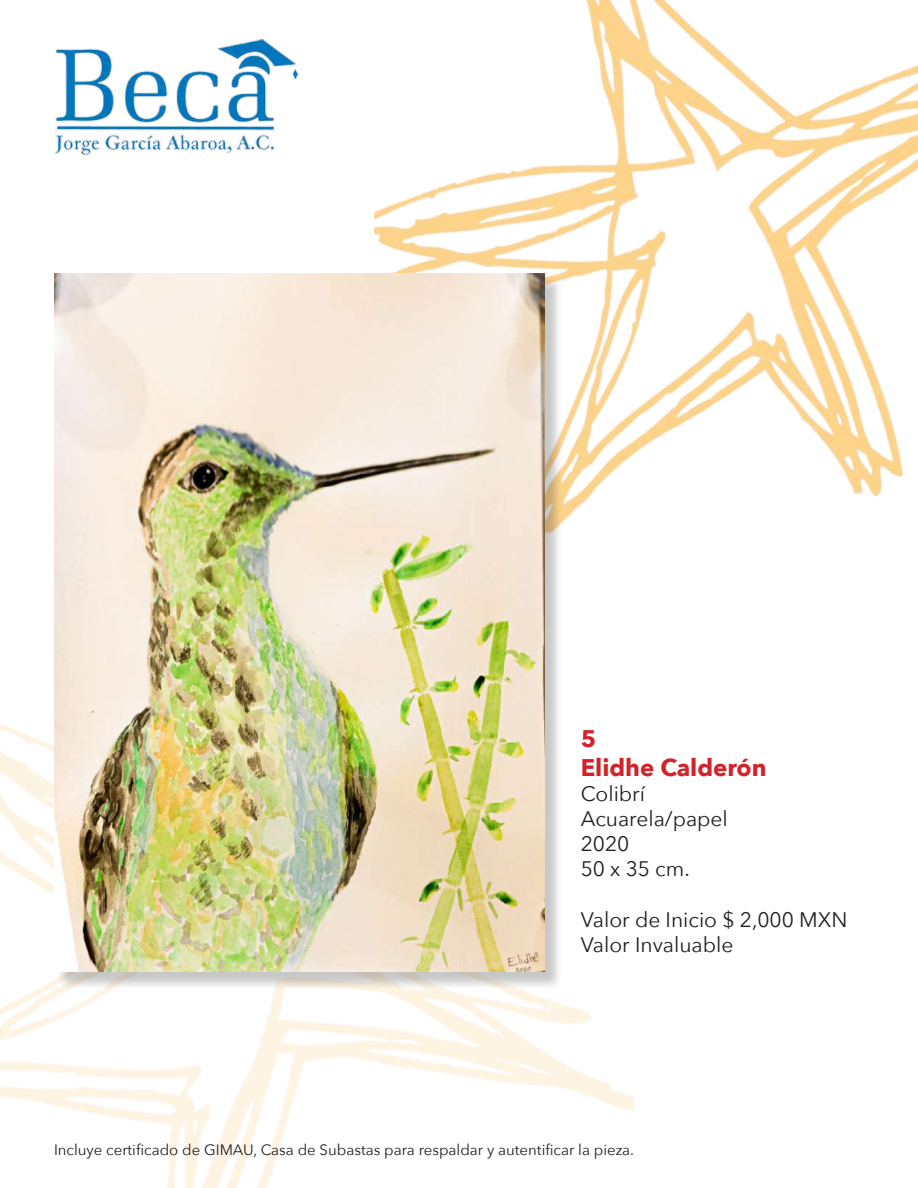
<style>
.page{position:relative;width:918px;height:1188px;background:#fff}
.page>*{position:absolute;margin:0;border:0;box-sizing:border-box;transform-origin:0 0}
.t1{font:700 24px/28.8px "Avenir Next";color:#d1232a}
.t2{font:21px/25.2px "Avenir Next";color:#231f20}
.t3{font:15px "Avenir Next";color:#231f20}
</style>
<div class="page">
<img style="left:374px;top:0;width:544px;height:522px">
<img style="left:0;top:724px;width:634px;height:464px">
<div style="left:56px;top:276px;width:507px;height:715px;background:#231f20;opacity:.25"></div>
<img style="left:54px;top:273px;width:490px;height:699px">
<img style="left:55px;top:39px;width:245px;height:118px">
<h1 class="t1" style="left:581px;top:724px;width:187px">5<br>Elidhe Calderón</h1>
<h2 class="t2" style="left:581px;top:780px;width:149px">Colibrí<br>Acuarela/papel<br>2020<br>50 x 35 cm.</h2>
<h2 class="t2" style="left:581px;top:906px;width:268px">Valor de Inicio $ 2,000 MXN<br>Valor Invaluable</h2>
<p class="t3" style="left:54px;top:1137px;width:582px">Incluye certificado de GIMAU, Casa de Subastas para respaldar y autentificar la pieza.</p>
</div>
